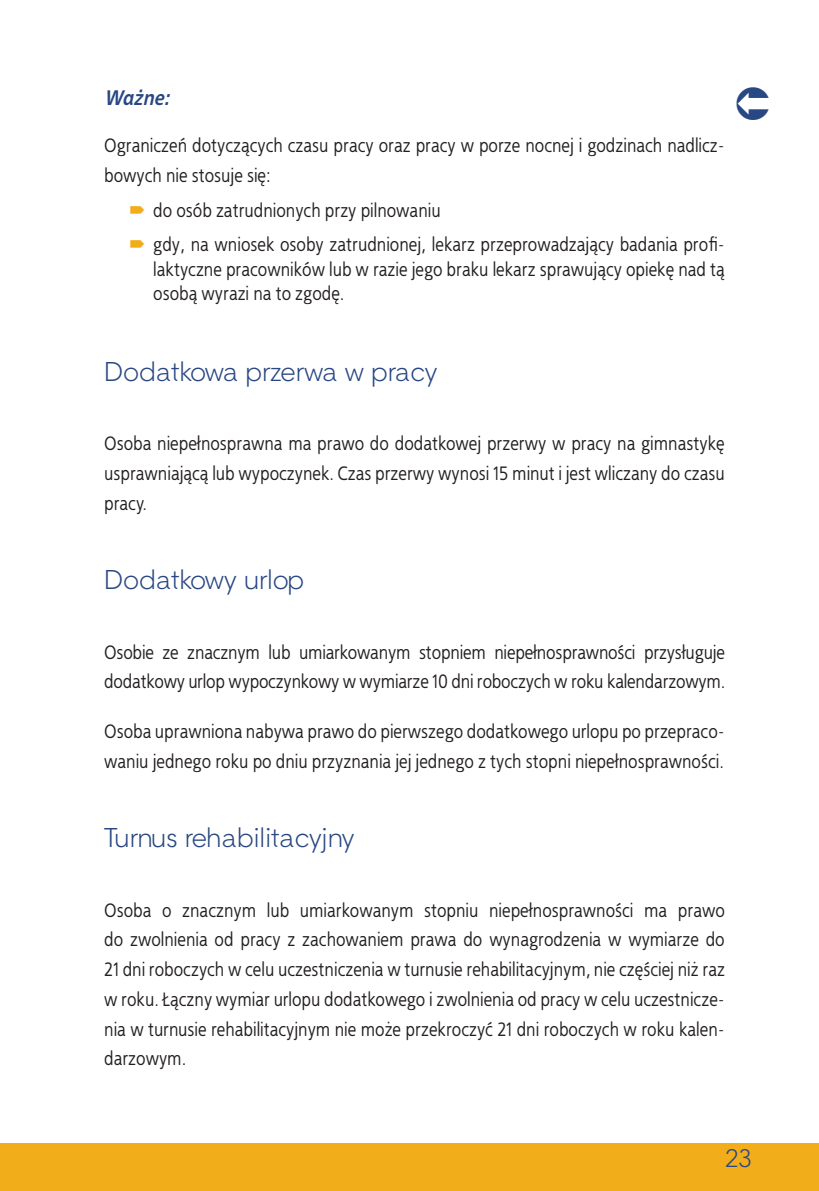
<style>
.page{position:relative;width:819px;height:1191px;background:#fff}
.page>*{position:absolute;margin:0;border:0;box-sizing:border-box;transform-origin:0 0}
.podtytul{font:26.25px "Straight TTEFN";color:#294782}
.t1{font:24.5px "Straight TTEFN";color:#294782}
.plum{font:italic 700 21px "EFN Bureau";letter-spacing:.01em;color:#294782}
.tekst{font:19.25px/29.8px "EFN Bureau";letter-spacing:.01em;color:#231f20}
</style>
<div class="page">
<div style="left:0;top:1143px;width:819px;height:48px;background:#f2ad1b"></div>
<p class="plum" style="left:104px;top:82px;width:66px">Ważne:</p>
<p class="tekst" style="left:104px;top:130px;width:622px">Ograniczeń dotyczących czasu pracy oraz pracy w porze nocnej i godzinach nadlicz&shy;bowych nie stosuje się:</p>
<p class="tekst" style="left:153px;top:194px;width:289px">do osób zatrudnionych przy pilnowaniu</p>
<p class="tekst" style="left:153px;top:231px;width:573px;line-height:24.5px;text-align:justify">gdy, na wniosek osoby zatrudnionej, lekarz przeprowadzający badania profi&shy;laktyczne pracowników lub w razie jego braku lekarz sprawujący opiekę nad tą osobą wyrazi na to zgodę.</p>
<p class="podtytul" style="left:104px;top:356px;width:334px">Dodatkowa przerwa w pracy</p>
<p class="tekst" style="left:104px;top:428px;width:622px;text-align:justify">Osoba niepełnosprawna ma prawo do dodatkowej przerwy w pracy na gimnastykę usprawniającą lub wypoczynek. Czas przerwy wynosi 15 minut i jest wliczany do czasu pracy.</p>
<p class="podtytul" style="left:104px;top:564px;width:201px">Dodatkowy urlop</p>
<p class="tekst" style="left:104px;top:636px;width:622px">Osobie ze znacznym lub umiarkowanym stopniem niepełnosprawności przysługuje dodatkowy urlop wypoczynkowy w wymiarze 10 dni roboczych w roku kalendarzowym.</p>
<p class="tekst" style="left:104px;top:716px;width:622px">Osoba uprawniona nabywa prawo do pierwszego dodatkowego urlopu po przepraco&shy;waniu jednego roku po dniu przyznania jej jednego z tych stopni niepełnosprawności.</p>
<p class="podtytul" style="left:104px;top:822px;width:251px">Turnus rehabilitacyjny</p>
<p class="tekst" style="left:104px;top:894px;width:622px;text-align:justify">Osoba o znacznym lub umiarkowanym stopniu niepełnosprawności ma prawo do zwolnienia od pracy z zachowaniem prawa do wynagrodzenia w wymiarze do 21 dni roboczych w celu uczestniczenia w turnusie rehabilitacyjnym, nie częściej niż raz w roku. Łączny wymiar urlopu dodatkowego i zwolnienia od pracy w celu uczestnicze&shy;nia w turnusie rehabilitacyjnym nie może przekroczyć 21 dni roboczych w roku kalen&shy;darzowym.</p>
<p class="t1" style="left:725px;top:1143px;width:28px">23</p>
</div>
